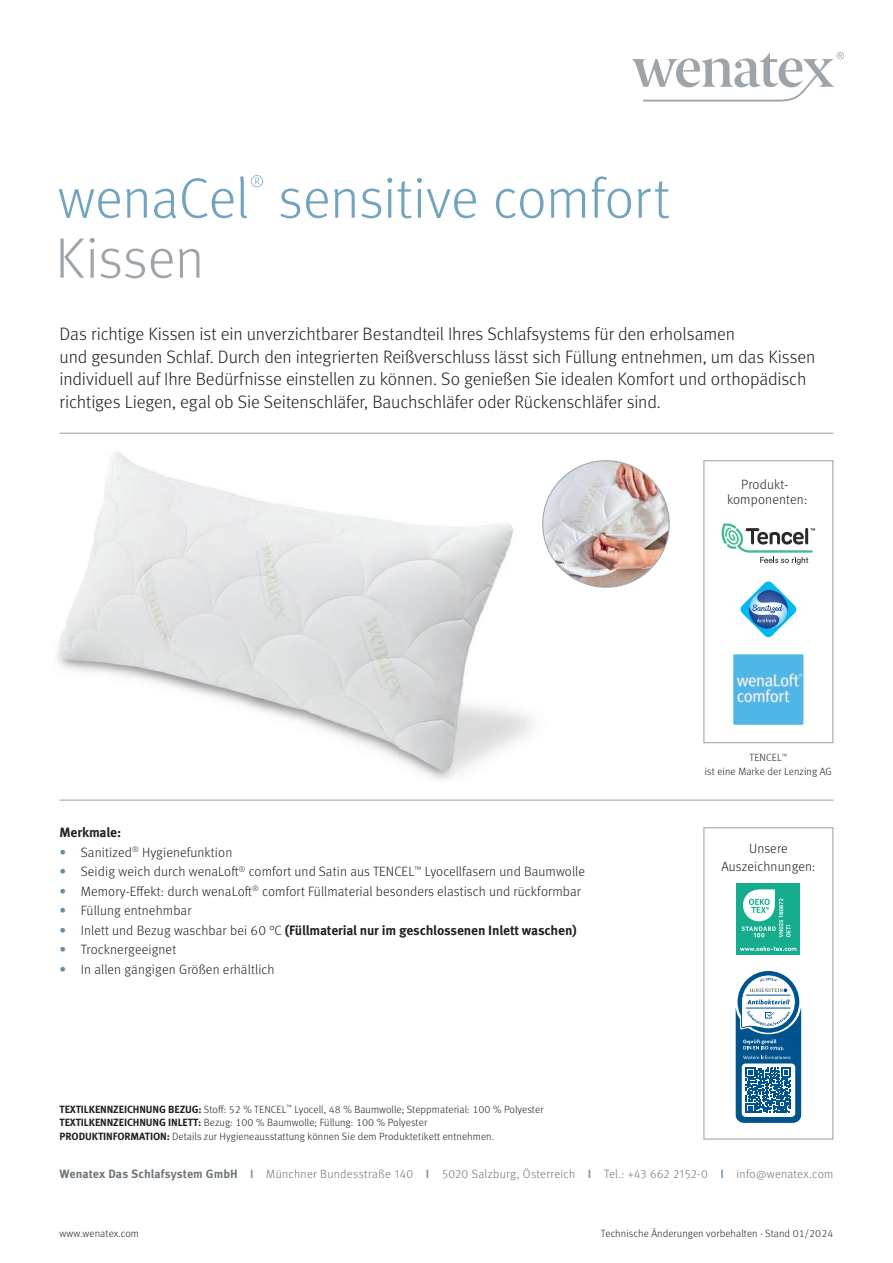
<style>
.page{position:relative;width:893px;height:1263px;background:#fff}
.page>*{position:absolute;margin:0;border:0;box-sizing:border-box;transform-origin:0 0}
.Headline{font:300 57px "Meta Pro";letter-spacing:-.005em;color:#72a4c0}
.Headline-2{font:300 57px "Meta Pro";color:#9da5ab}
.Einführungstext{font:300 18px/22.5px "Meta Pro";letter-spacing:-.01em;color:#231f20}
.Headline-3{font:300 16.65px "Meta Pro";color:#72a4c0}
.Auszeichnungen_Komponenten{font:300 13.5px/15px "Meta Pro";letter-spacing:.01em;color:#231f20;text-align:center}
.Fließtext{font:700 13.5px "Meta Pro";letter-spacing:-.01em;color:#231f20}
.Adressblock{font:300 12px "Meta Pro";letter-spacing:.02em;color:#6d757a}
.Bildunterschriften{font:300 10.5px "Meta Pro";letter-spacing:.01em;color:#231f20}
.s1{font-weight:500;color:#698ea4}
.s2{font-weight:300}
.s3{font-weight:700}
</style>
<div class="page">
<img style="left:56px;top:452px;width:516px;height:328px">
<img style="left:543px;top:461px;width:126px;height:126px;border-radius:63px">
<svg style="left:703px;top:460px;width:131px;height:284px"></svg>
<hr style="left:60px;top:800px;width:773px;height:1px;background:#9da5ab">
<hr style="left:60px;top:433px;width:773px;height:1px;background:#9da5ab">
<div style="left:703px;top:827px;width:130px;height:312px;border:1px solid #9da5ab"></div>
<div style="left:736px;top:883px;width:64px;height:71px;background:#16ad8f"></div>
<svg style="left:740px;top:946px;width:56px;height:5px"></svg>
<svg style="left:742px;top:889px;width:48px;height:48px"></svg>
<svg style="left:736px;top:974px;width:65px;height:149px"></svg>
<svg style="left:631px;top:52px;width:213px;height:50px"></svg>
<p class="Headline" style="left:58px;top:157px;width:193px">wenaCel</p>
<p class="Headline-3" style="left:250px;top:169px;width:16px">®</p>
<p class="Headline" style="left:278px;top:157px;width:393px">sensitive comfort</p>
<p class="Headline-2" style="left:55px;top:217px;width:151px">Kissen</p>
<p class="Einführungstext" style="left:60px;top:322px;width:757px">Das richtige Kissen ist ein unverzichtbarer Bestandteil Ihres Schlafsystems für den erholsamen<br>und gesunden Schlaf. Durch den integrierten Reißverschluss lässt sich Füllung entnehmen, um das Kissen individuell auf Ihre Bedürfnisse einstellen zu können. So genießen Sie idealen Komfort und orthopädisch richtiges Liegen, egal ob Sie Seitenschläfer, Bauchschläfer oder Rückenschläfer sind.</p>
<p class="Auszeichnungen_Komponenten" style="left:727px;top:476px;width:82px">Produkt&shy;komponenten:</p>
<p class="Fließtext" style="left:60px;top:822px;width:63px">Merkmale:</p>
<p class="Auszeichnungen_Komponenten" style="left:60px;top:844px;width:174px"><span class="s1">•</span> Sanitized<sup>®</sup> Hygienefunktion</p>
<p class="Auszeichnungen_Komponenten" style="left:60px;top:864px;width:527px"><span class="s1">•</span> Seidig weich durch wenaLoft<sup>®</sup> comfort und Satin aus TENCEL<sup>™</sup> Lyocellfasern und Baumwolle</p>
<p class="Auszeichnungen_Komponenten" style="left:60px;top:883px;width:523px"><span class="s1">•</span> Memory-Effekt: durch wenaLoft<sup>®</sup> comfort Füllmaterial besonders elastisch und rückformbar</p>
<p class="Auszeichnungen_Komponenten" style="left:60px;top:903px;width:133px"><span class="s1">•</span> Füllung entnehmbar</p>
<p class="Fließtext" style="left:60px;top:920px;width:519px"><span class="s1">•</span> <span class="s2">Inlett und Bezug waschbar bei 60 °C</span> (Füllmaterial nur im geschlossenen Inlett waschen)</p>
<p class="Auszeichnungen_Komponenten" style="left:60px;top:942px;width:118px"><span class="s1">•</span> Trocknergeeignet</p>
<p class="Auszeichnungen_Komponenten" style="left:60px;top:961px;width:217px"><span class="s1">•</span> In allen gängigen Größen erhältlich</p>
<p class="Bildunterschriften" style="left:60px;top:1101px;width:485px"><span class="s3">TEXTILKENNZEICHNUNG BEZUG:</span> Stoff: 52 % TENCEL<sup>™</sup> Lyocell, 48 % Baumwolle; Steppmaterial: 100 % Polyester</p>
<p class="Bildunterschriften" style="left:60px;top:1115px;width:369px"><span class="s3">TEXTILKENNZEICHNUNG INLETT:</span> Bezug: 100 % Baumwolle; Füllung: 100 % Polyester</p>
<p class="Bildunterschriften" style="left:60px;top:1128px;width:436px"><span class="s3">PRODUKTINFORMATION:</span> Details zur Hygieneausstattung können Sie dem Produktetikett entnehmen.</p>
<p class="Bildunterschriften" style="left:750px;top:750px;width:39px">TENCEL<sup>™</sup></p>
<p class="Bildunterschriften" style="left:705px;top:763px;width:129px">ist eine Marke der Lenzing AG</p>
<p class="Auszeichnungen_Komponenten" style="left:749px;top:840px;width:40px">Unsere</p>
<p class="Auszeichnungen_Komponenten" style="left:721px;top:858px;width:96px">Auszeichnungen:</p>
<p class="Adressblock" style="left:60px;top:1165px;width:775px"><span class="s3">Wenatex Das Schlafsystem GmbH</span> <span class="s1">I</span> Münchner Bundesstraße 140 <span class="s1">I</span> 5020 Salzburg, Österreich <span class="s1">I</span> Tel.: +43 662 2152-0 <span class="s1">I</span> info@wenatex.com</p>
<p class="Bildunterschriften" style="left:60px;top:1225px;width:81px">www.wenatex.com</p>
<p class="Bildunterschriften" style="left:601px;top:1225px;width:234px">Technische Änderungen vorbehalten · Stand 01/2024</p>
</div>
